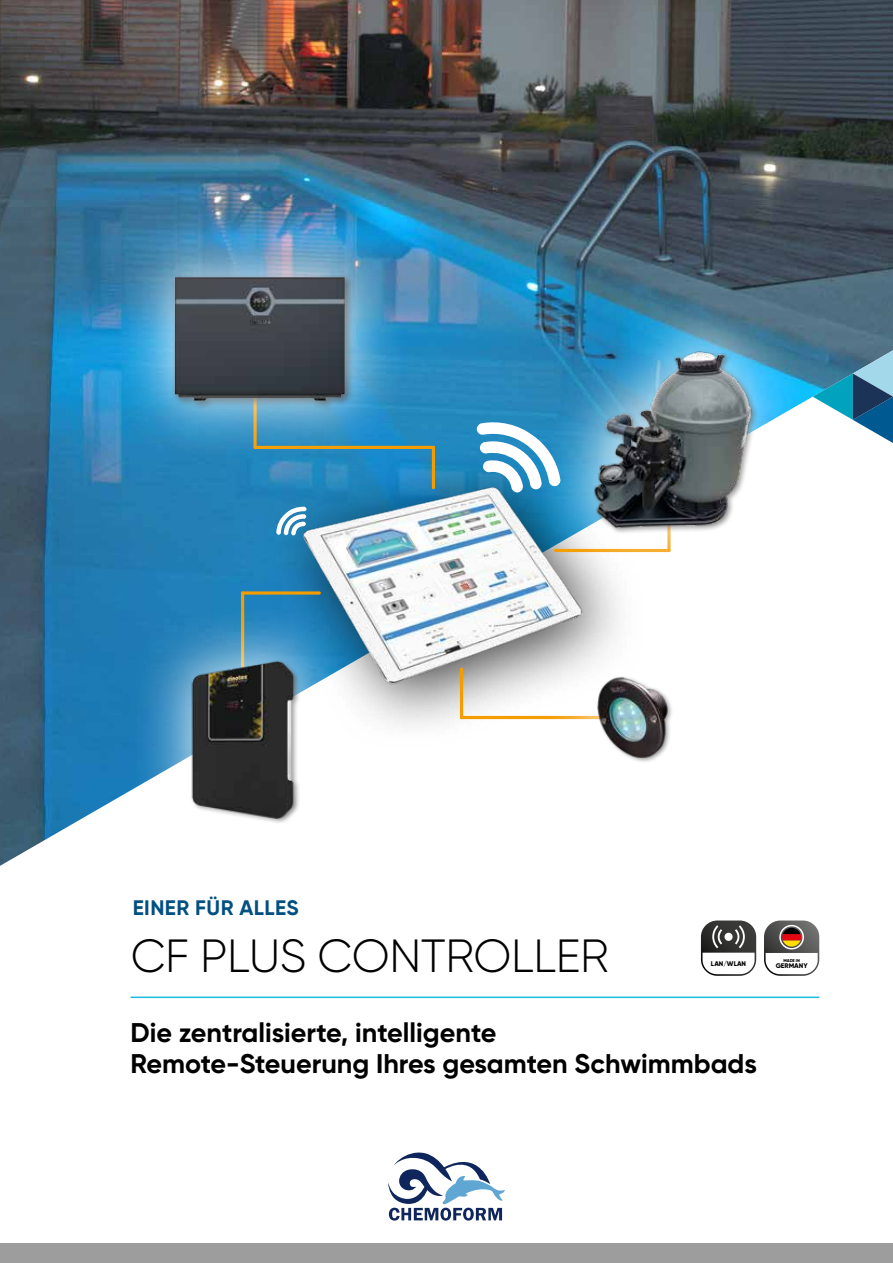
<style>
.page{position:relative;width:893px;height:1263px;background:#fff}
.page>*{position:absolute;margin:0;border:0;box-sizing:border-box;transform-origin:0 0}
.t1{font:300 46.5px "Gilroy";letter-spacing:-.01em;color:#000}
.t2{font:700 27px/30.9px "Gilroy";color:#000}
.t3{font:700 21px "Gilroy";letter-spacing:.02em;color:#005082}
.t4{font:800 6.75px "Gilroy";color:#000}
.t5{font:800 4.2px "Gilroy";color:#000}
</style>
<div class="page">
<img style="left:0;top:0;width:893px;height:866px">
<div style="left:0;top:1244px;width:893px;height:19px;background:#9d9d9d"></div>
<svg style="left:388px;top:1152px;width:117px;height:68px"></svg>
<svg style="left:813px;top:350px;width:80px;height:93px"></svg>
<img style="left:122px;top:328px;width:610px;height:538px">
<hr style="left:253px;top:446px;width:182px;height:3px;background:#f59c00;border-radius:2px">
<svg style="left:241px;top:591px;width:80px;height:4px"></svg>
<hr style="left:460px;top:716px;width:152px;height:3px;background:#f59c00;border-radius:2px">
<hr style="left:460px;top:668px;width:3px;height:51px;background:#f59c00;border-radius:2px">
<hr style="left:241px;top:591px;width:3px;height:87px;background:#f59c00;border-radius:2px">
<hr style="left:432px;top:446px;width:3px;height:43px;background:#f59c00;border-radius:2px">
<svg style="left:476px;top:420px;width:58px;height:73px"></svg>
<svg style="left:276px;top:506px;width:31px;height:29px"></svg>
<div style="left:129px;top:601px;width:227px;height:277px;background:#fff;opacity:.75"></div>
<img style="left:183px;top:651px;width:120px;height:182px">
<div style="left:111px;top:213px;width:298px;height:249px;background:#fff;opacity:.75"></div>
<img style="left:174px;top:277px;width:171px;height:123px">
<div style="left:533px;top:613px;width:199px;height:209px;background:#fff"></div>
<img style="left:595px;top:677px;width:76px;height:85px">
<div style="left:534px;top:290px;width:277px;height:299px;background:#fff;opacity:.75"></div>
<img style="left:592px;top:343px;width:164px;height:192px">
<hr style="left:131px;top:996px;width:688px;height:2px;background:#1dbadf">
<img style="left:701px;top:920px;width:55px;height:56px">
<svg style="left:702px;top:925px;width:53px;height:49px"></svg>
<svg style="left:764px;top:920px;width:55px;height:56px"></svg>
<div style="left:779px;top:925px;width:25px;height:24px;border:2px solid #fff;border-radius:50%"></div>
<p class="t3" style="left:133px;top:895px;width:168px">EINER FÜR ALLES</p>
<h1 class="t1" style="left:131px;top:928px;width:479px">CF PLUS CONTROLLER</h1>
<p class="t4" style="left:711px;top:959px;width:37px">LAN/WLAN</p>
<p class="t5" style="left:783px;top:957px;width:18px">MADE IN</p>
<p class="t4" style="left:776px;top:962px;width:33px">GERMANY</p>
<p class="t2" style="left:131px;top:1017px;width:628px">Die zentralisierte, intelligente<br>Remote-Steuerung Ihres gesamten Schwimmbads</p>
</div>
